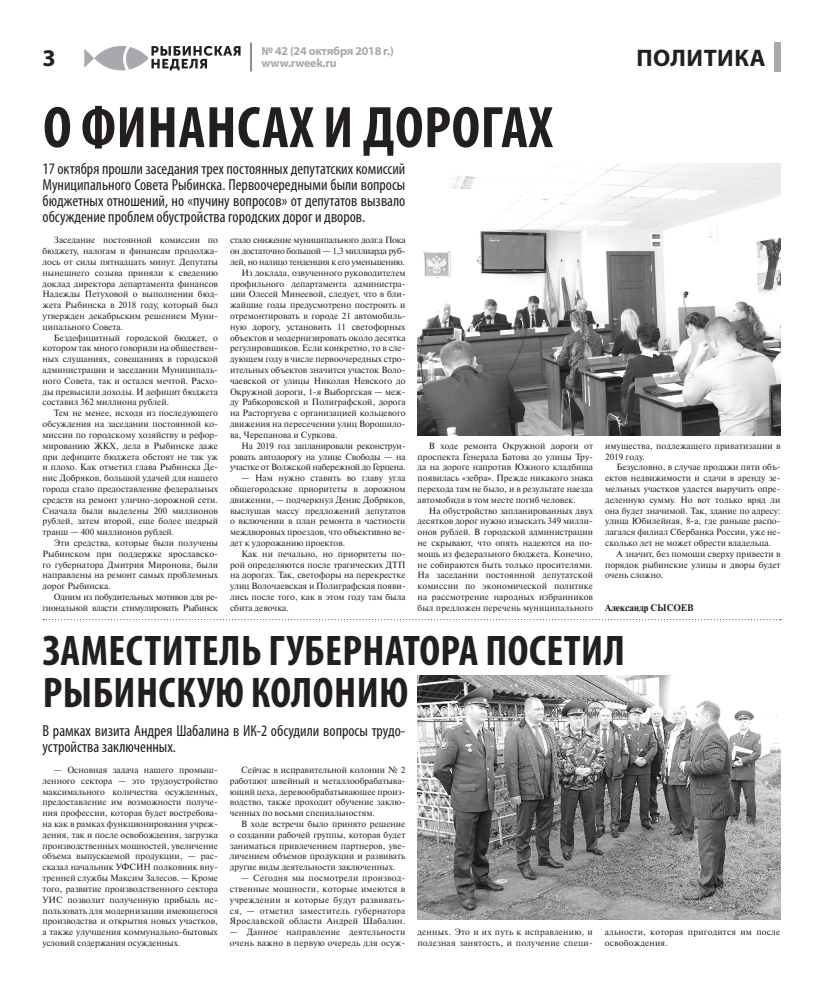
<style>
.page{position:relative;width:823px;height:993px;background:#fff}
.page>*{position:absolute;margin:0;border:0;box-sizing:border-box;transform-origin:0 0}
.Заголовок1{font:700 condensed 59px "Myriad Pro";letter-spacing:.01em;color:#231f20}
.Заголовок1-2{font:700 condensed 43px/42px "Myriad Pro";letter-spacing:.01em;color:#231f20}
.рубрика1{font:700 24px "Myriad Pro";letter-spacing:.02em;color:#231f20}
.Лид1{font:condensed 16px/16px "Myriad Pro";color:#231f20;text-align:justify}
.t1{font:700 12px/12px "Myriad Pro";letter-spacing:-.02em;color:#a8a9ad}
.Основной_текст1{font:9px/10.8px "Newton C";color:#231f20;text-align:justify}
.Основной_текст1-2{font:9px/10.8px "Newton C";letter-spacing:.02em;color:#231f20}
.Основной_текст1-3{font:9px/10.8px "Newton C";letter-spacing:-.03em;color:#231f20;text-align:right}
.автор1{font:700 9px "Newton C";color:#231f20}
</style>
<div class="page">
<svg style="left:250px;top:43px;width:1px;height:28px"></svg>
<svg style="left:84px;top:46px;width:156px;height:24px"></svg>
<div style="left:773px;top:43px;width:7px;height:29px;background:#a8a9ad"></div>
<svg style="left:43px;top:619px;width:737px;height:1px"></svg>
<img style="left:417px;top:164px;width:363px;height:272px">
<img style="left:417px;top:675px;width:362px;height:244px">
<p class="рубрика1" style="left:43px;top:42px;width:15px">3</p>
<h3 class="t1" style="left:261px;top:45px;width:134px">№ 42 (24 октября 2018 г.) www.rweek.ru</h3>
<p class="рубрика1" style="left:636px;top:42px;width:130px">ПОЛИТИКА</p>
<p class="Заголовок1" style="left:43px;top:90px;width:510px">О ФИНАНСАХ И ДОРОГАХ</p>
<p class="Лид1" style="left:43px;top:161px;width:364px">17 октября прошли заседания трех постоянных депутатских комиссий Муниципального Совета Рыбинска. Первоочередными были вопросы бюджетных отношений, но «пучину вопросов» от депутатов вызвало обсуждение проблем обустройства городских дорог и дворов.</p>
<p class="Основной_текст1" style="left:43px;top:235px;width:177px;text-indent:11px">Заседание постоянной комиссии по бюджету, налогам и финансам продолжа&shy;лось от силы пятнадцать минут. Депутаты нынешнего созыва приняли к сведению доклад директора департамента финансов Надежды Петуховой о выполнении бюд&shy;жета Рыбинска в 2018 году, который был утвержден декабрьским решением Муни&shy;ципального Совета.</p>
<p class="Основной_текст1" style="left:43px;top:332px;width:177px;text-indent:11px">Бездефицитный городской бюджет, о котором так много говорили на обществен&shy;ных слушаниях, совещаниях в городской администрации и заседании Муниципаль&shy;ного Совета, так и остался мечтой. Расхо&shy;ды превысили доходы. И дефицит бюджета составил 362 миллиона рублей.</p>
<p class="Основной_текст1" style="left:43px;top:407px;width:177px;text-indent:11px">Тем не менее, исходя из последующего обсуждения на заседании постоянной ко&shy;миссии по городскому хозяйству и рефор&shy;мированию ЖКХ, дела в Рыбинске даже при дефиците бюджета обстоят не так уж и плохо. Как отметил глава Рыбинска Де&shy;нис Добряков, большой удачей для нашего города стало предоставление федеральных средств на ремонт улично-дорожной сети.<br>Сначала были выделены 200 миллионов рублей, затем второй, еще более щедрый транш — 400 миллионов рублей.</p>
<p class="Основной_текст1" style="left:43px;top:537px;width:177px;text-indent:11px">Эти средства, которые были получены Рыбинском при поддержке ярославско&shy;го губернатора Дмитрия Миронова, были направлены на ремонт самых проблемных дорог Рыбинска.</p>
<p class="Основной_текст1-3" style="left:43px;top:591px;width:177px">Одним из побудительных мотивов для ре&shy;гиональной власти стимулировать Рыбинск</p>
<p class="Основной_текст1" style="left:230px;top:235px;width:177px">стало снижение муниципального долг.а Пока он достаточно большой — 1,3 миллиарда руб&shy;лей, но налицо тенденция к его уменьшению.</p>
<p class="Основной_текст1" style="left:230px;top:267px;width:177px;text-indent:11px">Из доклада, озвученного руководителем профильного департамента администра&shy;ции Олесей Минеевой, следует, что в бли&shy;жайшие годы предусмотрено построить и отремонтировать в городе 21 автомобиль&shy;ную дорогу, установить 11 светофорных объектов и модернизировать около десятка регулировщиков. Если конкретно, то в сле&shy;дующем году в числе первоочередных стро&shy;ительных объектов значится участок Воло&shy;чаевской от улицы Николая Невского до Окружной дороги, 1-я Выборгская — меж&shy;ду Рабкоровской и Полиграфской, дорога на Расторгуева с организацией кольцевого движения на пересечении улиц Ворошило&shy;ва, Черепанова и Суркова.</p>
<p class="Основной_текст1" style="left:230px;top:440px;width:177px;text-indent:11px">На 2019 год запланировали реконструи&shy;ровать автодорогу на улице Свободы — на участке от Волжской набережной до Герцена.</p>
<p class="Основной_текст1" style="left:230px;top:472px;width:177px;text-indent:11px">— Нам нужно ставить во главу угла общегородские приоритеты в дорожном движении, — подчеркнул Денис Добряков, выслушав массу предложений депутатов о включении в план ремонта в частности междворовых проездов, что объективно ве&shy;дет к удорожанию проектов.</p>
<p class="Основной_текст1" style="left:230px;top:548px;width:177px;text-indent:11px">Как ни печально, но приоритеты по&shy;рой определяются после трагических ДТП на дорогах. Так, светофоры на перекрестке улиц Волочаевская и Полиграфская появи&shy;лись после того, как в этом году там была сбита девочка.</p>
<p class="Основной_текст1" style="left:417px;top:440px;width:177px;text-indent:11px">В ходе ремонта Окружной дороги от проспекта Генерала Батова до улицы Тру&shy;да на дороге напротив Южного кладбища появилась «зебра». Прежде никакого знака перехода там не было, и в результате наезда автомобиля в том месте погиб человек.</p>
<p class="Основной_текст1" style="left:417px;top:505px;width:177px;text-indent:11px">На обустройство запланированных двух десятков дорог нужно изыскать 349 милли&shy;онов рублей. В городской администрации не скрывают, что опять надеются на по&shy;мощь из федерального бюджета. Конечно, не собираются быть только просителями.<br>На заседании постоянной депутатской комиссии по экономической политике на рассмотрение народных избранников был предложен перечень муниципального</p>
<p class="Основной_текст1" style="left:604px;top:440px;width:177px">имущества, подлежащего приватизации в<br>2019 году.</p>
<p class="Основной_текст1" style="left:604px;top:461px;width:177px;text-indent:11px">Безусловно, в случае продажи пяти объ&shy;ектов недвижимости и сдачи в аренду зе&shy;мельных участков удастся выручить опре&shy;деленную сумму. Но вот только вряд ли она будет значимой. Так, здание по адресу: улица Юбилейная, 8-а, где раньше распо&shy;лагался филиал Сбербанка России, уже не&shy;сколько лет не может обрести владельца.</p>
<p class="Основной_текст1" style="left:604px;top:548px;width:177px;text-indent:11px">А значит, без помощи сверху привести в порядок рыбинские улицы и дворы будет очень сложно.</p>
<p class="автор1" style="left:604px;top:602px;width:90px">Александр СЫСОЕВ</p>
<p class="Заголовок1-2" style="left:43px;top:628px;width:583px">ЗАМЕСТИТЕЛЬ ГУБЕРНАТОРА ПОСЕТИЛ<br>РЫБИНСКУЮ КОЛОНИЮ</p>
<p class="Лид1" style="left:42px;top:722px;width:364px">В рамках визита Андрея Шабалина в ИК-2 обсудили вопросы трудо&shy;устройства заключенных.</p>
<p class="Основной_текст1" style="left:42px;top:764px;width:177px;text-indent:11px">— Основная задача нашего промыш&shy;ленного сектора — это трудоустройство максимального количества осужденных, предоставление им возможности получе&shy;ния профессии, которая будет востребова&shy;на как в рамках функционирования учреж&shy;дения, так и после освобождения, загрузка производственных мощностей, увеличение объема выпускаемой продукции, — рас&shy;сказал начальник УФСИН полковник вну&shy;тренней службы Максим Залесов. — Кроме того, развитие производственного сектора УИС позволит полученную прибыль ис&shy;пользовать для модернизации имеющегося производства и открытия новых участков, а также улучшения коммунально-бытовых условий содержания осужденных.</p>
<p class="Основной_текст1" style="left:230px;top:764px;width:177px;text-indent:11px">Сейчас в исправительной колонии № 2 работают швейный и металлообрабатыва&shy;ющий цеха, деревообрабатывающее произ&shy;водство, также проходит обучение заклю&shy;ченных по восьми специальностям.</p>
<p class="Основной_текст1" style="left:230px;top:818px;width:177px;text-indent:11px">В ходе встречи было принято решение о создании рабочей группы, которая будет заниматься привлечением партнеров, уве&shy;личением объемов продукции и развивать другие виды деятельности заключенных.</p>
<p class="Основной_текст1" style="left:230px;top:872px;width:177px;text-indent:11px">— Сегодня мы посмотрели производ&shy;ственные мощности, которые имеются в учреждении и которые будут развивать&shy;ся, — отметил заместитель губернатора Ярославской области Андрей Шабалин.</p>
<p class="Основной_текст1-2" style="left:230px;top:926px;width:177px">— Данное направление деятельности очень важно в первую очередь для осуж-</p>
<p class="Основной_текст1-2" style="left:417px;top:926px;width:177px">денных. Это и их путь к исправлению, и полезная занятость, и получение специ-</p>
<p class="Основной_текст1-2" style="left:604px;top:926px;width:177px">альности, которая пригодится им после освобождения.</p>
</div>
